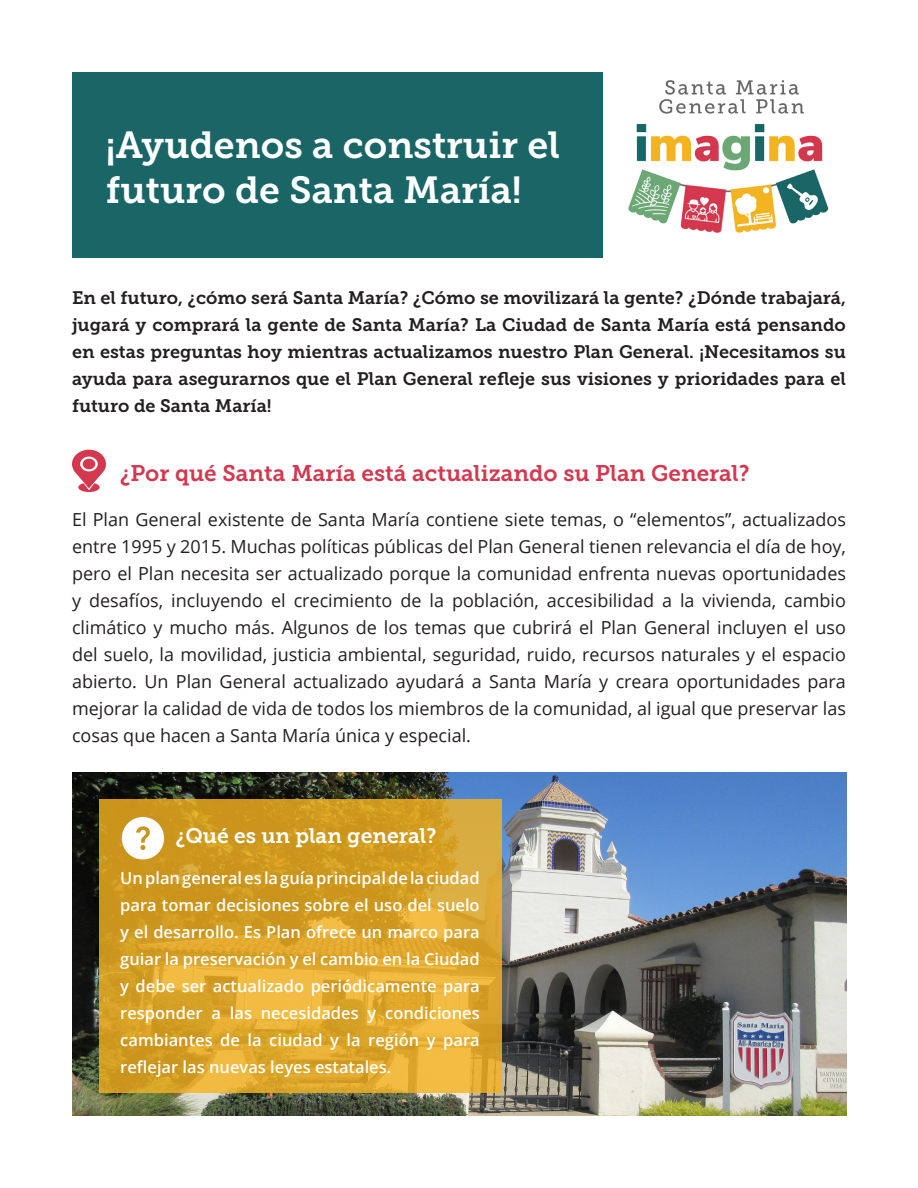
<style>
.page{position:relative;width:918px;height:1188px;background:#fff}
.page>*{position:absolute;margin:0;border:0;box-sizing:border-box;transform-origin:0 0}
.t1{font:37.5px/45px "Museo Slab 700";color:#fff}
.header_2_teal{font:22.5px "Museo Slab 700";color:#d4384f}
.header_2_teal-2{font:21px "Museo Slab 700";color:#fff}
.t2{font:18px/27px "Open Sans";color:#231f20;text-align:justify}
.body_text{font:18px/27px "Museo Slab 700";color:#231f20;text-align:justify}
.t3{font:600 16.5px/27px "Open Sans";color:#fff;text-align:justify}
</style>
<div class="page">
<img style="left:72px;top:772px;width:774px;height:344px">
<div style="left:72px;top:72px;width:531px;height:185px;background:#1a6666"></div>
<svg style="left:99px;top:799px;width:402px;height:294px"></svg>
<svg style="left:72px;top:450px;width:34px;height:42px"></svg>
<img style="left:628px;top:80px;width:201px;height:153px">
<svg style="left:122px;top:817px;width:42px;height:42px"></svg>
<p class="t1" style="left:106px;top:123px;width:456px">¡Ayudenos a construir el futuro de Santa María!</p>
<p class="body_text" style="left:72px;top:285px;width:776px">En el futuro, ¿cómo será Santa María? ¿Cómo se movilizará la gente? ¿Dónde trabajará, jugará y comprará la gente de Santa María? La Ciudad de Santa María está pensando en estas preguntas hoy mientras actualizamos nuestro Plan General. ¡Necesitamos su ayuda para asegurarnos que el Plan General refleje sus visiones y prioridades para el futuro de Santa María!</p>
<p class="header_2_teal" style="left:120px;top:460px;width:631px">¿Por qué Santa María está actualizando su Plan General?</p>
<p class="t2" style="left:72px;top:506px;width:776px">El Plan General existente de Santa María contiene siete temas, o “elementos”, actualizados entre 1995 y 2015. Muchas políticas públicas del Plan General tienen relevancia el día de hoy, pero el Plan necesita ser actualizado porque la comunidad enfrenta nuevas oportunidades y desafíos, incluyendo el crecimiento de la población, accesibilidad a la vivienda, cambio climático y mucho más. Algunos de los temas que cubrirá el Plan General incluyen el uso del suelo, la movilidad, justicia ambiental, seguridad, ruido, recursos naturales y el espacio abierto. Un Plan General actualizado ayudará a Santa María y creara oportunidades para mejorar la calidad de vida de todos los miembros de la comunidad, al igual que preservar las cosas que hacen a Santa María única y especial.</p>
<p class="header_2_teal-2" style="left:175px;top:824px;width:263px">¿Qué es un plan general?</p>
<p class="t3" style="left:120px;top:864px;width:361px">Un plan general es la guía principal de la ciudad para tomar decisiones sobre el uso del suelo y el desarrollo. Es Plan ofrece un marco para guiar la preservación y el cambio en la Ciudad y debe ser actualizado periódicamente para responder a las necesidades y condiciones cambiantes de la ciudad y la región y para reflejar las nuevas leyes estatales.</p>
</div>
